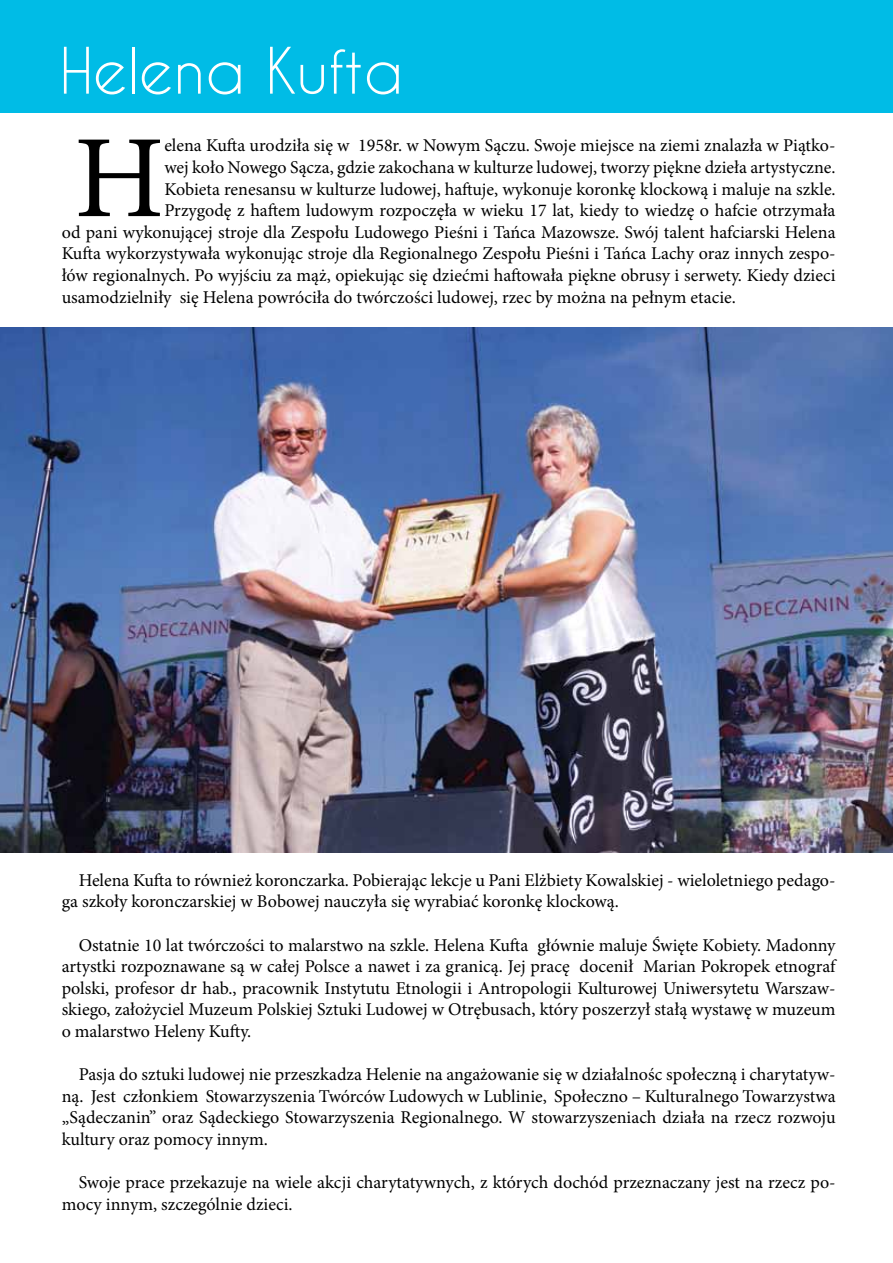
<style>
.page{position:relative;width:893px;height:1263px;background:#fff}
.page>*{position:absolute;margin:0;border:0;box-sizing:border-box;transform-origin:0 0}
.t1{font:117.75px "Minion Pro";color:#000}
.t2{font:60px "Caviar Dreams";color:#fff}
.t3{font:18px/21.6px "Minion Pro";color:#000}
</style>
<div class="page">
<div style="left:0;top:0;width:893px;height:113px;background:#00bce6"></div>
<img style="left:0;top:327px;width:893px;height:526px">
<h2 class="t2" style="left:60px;top:35px;width:345px">Helena Kufta</h2>
<h1 class="t1" style="left:74px;top:100px;width:92px">H</h1>
<p class="t3" style="left:164px;top:135px;width:673px">elena Kufta urodziła się w 1958r. w Nowym Sączu. Swoje miejsce na ziemi znalazła w Piątko-</p>
<p class="t3" style="left:164px;top:156px;width:673px">wej koło Nowego Sącza, gdzie zakochana w kulturze ludowej, tworzy piękne dzieła artystyczne.</p>
<p class="t3" style="left:164px;top:178px;width:673px">Kobieta renesansu w kulturze ludowej, haftuje, wykonuje koronkę klockową i maluje na szkle.</p>
<p class="t3" style="left:164px;top:200px;width:673px">Przygodę z haftem ludowym rozpoczęła w wieku 17 lat, kiedy to wiedzę o hafcie otrzymała</p>
<p class="t3" style="left:62px;top:221px;width:775px">od pani wykonującej stroje dla Zespołu Ludowego Pieśni i Tańca Mazowsze. Swój talent hafciarski Helena</p>
<p class="t3" style="left:62px;top:243px;width:775px">Kufta wykorzystywała wykonując stroje dla Regionalnego Zespołu Pieśni i Tańca Lachy oraz innych zespo-</p>
<p class="t3" style="left:62px;top:264px;width:775px">łów regionalnych. Po wyjściu za mąż, opiekując się dziećmi haftowała piękne obrusy i serwety. Kiedy dzieci</p>
<p class="t3" style="left:62px;top:286px;width:676px">usamodzielniły się Helena powróciła do twórczości ludowej, rzec by można na pełnym etacie.</p>
<p class="t3" style="left:62px;top:869px;width:775px;text-indent:17px">Helena Kufta to również koronczarka. Pobierając lekcje u Pani Elżbiety Kowalskiej - wieloletniego pedago&shy;ga szkoły koronczarskiej w Bobowej nauczyła się wyrabiać koronkę klockową.</p>
<p class="t3" style="left:62px;top:934px;width:775px;text-align:justify;text-indent:17px">Ostatnie 10 lat twórczości to malarstwo na szkle. Helena Kufta głównie maluje Święte Kobiety. Madonny artystki rozpoznawane są w całej Polsce a nawet i za granicą. Jej pracę docenił Marian Pokropek etnograf polski, profesor dr hab., pracownik Instytutu Etnologii i Antropologii Kulturowej Uniwersytetu Warszaw&shy;skiego, założyciel Muzeum Polskiej Sztuki Ludowej w Otrębusach, który poszerzył stałą wystawę w muzeum o malarstwo Heleny Kufty.</p>
<p class="t3" style="left:62px;top:1064px;width:775px;text-align:justify;text-indent:17px">Pasja do sztuki ludowej nie przeszkadza Helenie na angażowanie się w działalnośc społeczną i charytatyw&shy;ną. Jest członkiem Stowarzyszenia Twórców Ludowych w Lublinie, Społeczno – Kulturalnego Towarzystwa „Sądeczanin” oraz Sądeckiego Stowarzyszenia Regionalnego. W stowarzyszeniach działa na rzecz rozwoju kultury oraz pomocy innym.</p>
<p class="t3" style="left:62px;top:1172px;width:775px;text-indent:17px">Swoje prace przekazuje na wiele akcji charytatywnych, z których dochód przeznaczany jest na rzecz po&shy;mocy innym, szczególnie dzieci.</p>
</div>
